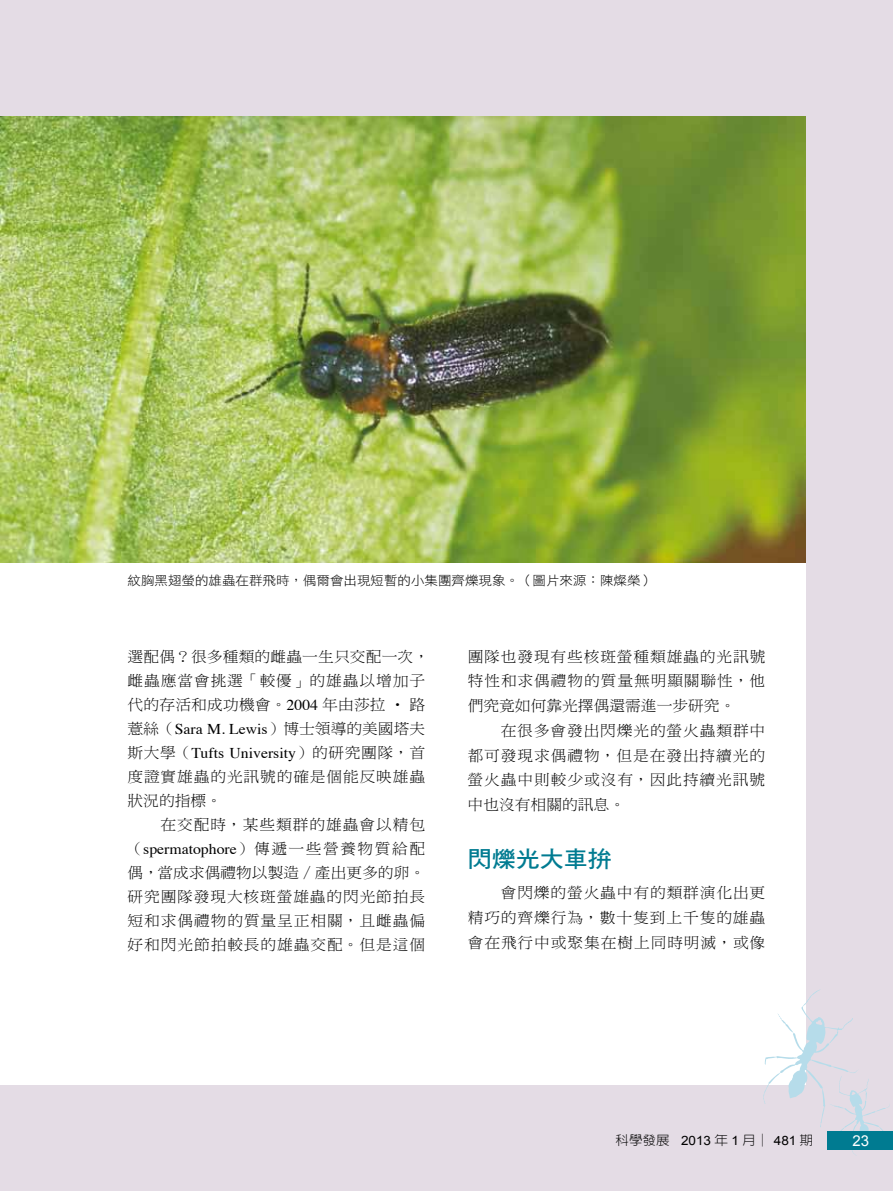
<style>
.page{position:relative;width:893px;height:1191px;background:#e4dce5}
.page>*{position:absolute;margin:0;border:0;box-sizing:border-box;transform-origin:0 0}
.t1{font:22.8px "DF Hei Std W7";color:#007b91;scale:1.05 1}
.t2{font:15px/24.8px "DF Ming Std W3";letter-spacing:.055em;color:#000;text-align:justify;scale:1.05 1}
.t3{font:15px/24px "DF Ming Std W3";letter-spacing:.01em;color:#000;scale:1.05 1}
.t4{font:15px "Times";color:#000;scale:1.05 1}
.t5{font:15px "Arial";color:#fff}
.t6{font:12.9px "DF Hei Std W3";color:#000;scale:1.05 1}
.t7{font:300 12.9px "AR New Hei B5";color:#000;scale:1.05 1}
.s1{font-family:"Times"}
.s2{font-family:"DF Ming Std W3"}
.s3{font-family:"Arial";font-weight:400}
</style>
<div class="page">
<div style="left:0;top:118px;width:805px;height:966px;background:#fff"></div>
<svg style="left:763px;top:989px;width:129px;height:166px"></svg>
<div style="left:828px;top:1131px;width:65px;height:18px;background:#007b91"></div>
<img style="left:0;top:117px;width:805px;height:445px">
<p class="t6" style="left:128px;top:573px;width:503px">紋胸黑翅螢的雄蟲在群飛時，偶爾會出現短暫的小集團齊爍現象。（圖片來源：陳燦榮）</p>
<p class="t3" style="left:127px;top:644px;width:289px">選配偶？很多種類的雌蟲一生只交配一次，雌蟲應當會挑選「較優」的雄蟲以增加子代的存活和成功機會。<span class="s1">2004</span> 年由莎拉 ‧ 路薏絲（<span class="s1">Sara M. Lewis</span>）博士領導的美國塔夫</p>
<p class="t4" style="left:128px;top:738px;width:285px"><span class="s2">斯大學（</span>Tufts University<span class="s2">）的研究團隊，首</span></p>
<p class="t2" style="left:127px;top:764px;width:285px;line-height:24px">度證實雄蟲的光訊號的確是個能反映雄蟲狀況的指標。</p>
<p class="t2" style="left:161px;top:811px;width:253px">在交配時，某些類群的雄蟲會以精包</p>
<p class="t4" style="left:127px;top:834px;width:285px"><span class="s2">（</span>spermatophore<span class="s2">）傳遞一些營養物質給配</span></p>
<p class="t2" style="left:128px;top:860px;width:285px;line-height:24px">偶，當成求偶禮物以製造／產出更多的卵。研究團隊發現大核斑螢雄蟲的閃光節拍長短和求偶禮物的質量呈正相關，且雌蟲偏好和閃光節拍較長的雄蟲交配。但是這個</p>
<p class="t2" style="left:468px;top:643px;width:285px">團隊也發現有些核斑螢種類雄蟲的光訊號特性和求偶禮物的質量無明顯關聯性，他們究竟如何靠光擇偶還需進一步研究。</p>
<p class="t2" style="left:468px;top:718px;width:285px;text-indent:33px">在很多會發出閃爍光的螢火蟲類群中都可發現求偶禮物，但是在發出持續光的螢火蟲中則較少或沒有，因此持續光訊號中也沒有相關的訊息。</p>
<h1 class="t1" style="left:468px;top:846px;width:139px">閃爍光大車拚</h1>
<p class="t2" style="left:468px;top:880px;width:285px;text-indent:33px">會閃爍的螢火蟲中有的類群演化出更精巧的齊爍行為，數十隻到上千隻的雄蟲會在飛行中或聚集在樹上同時明滅，或像</p>
<p class="t7" style="left:615px;top:1133px;width:190px">科學發展 <span class="s3">2013</span> 年 <span class="s3">1</span> 月│ <span class="s3">481</span> 期</p>
<p class="t5" style="left:852px;top:1131px;width:18px">23</p>
</div>
